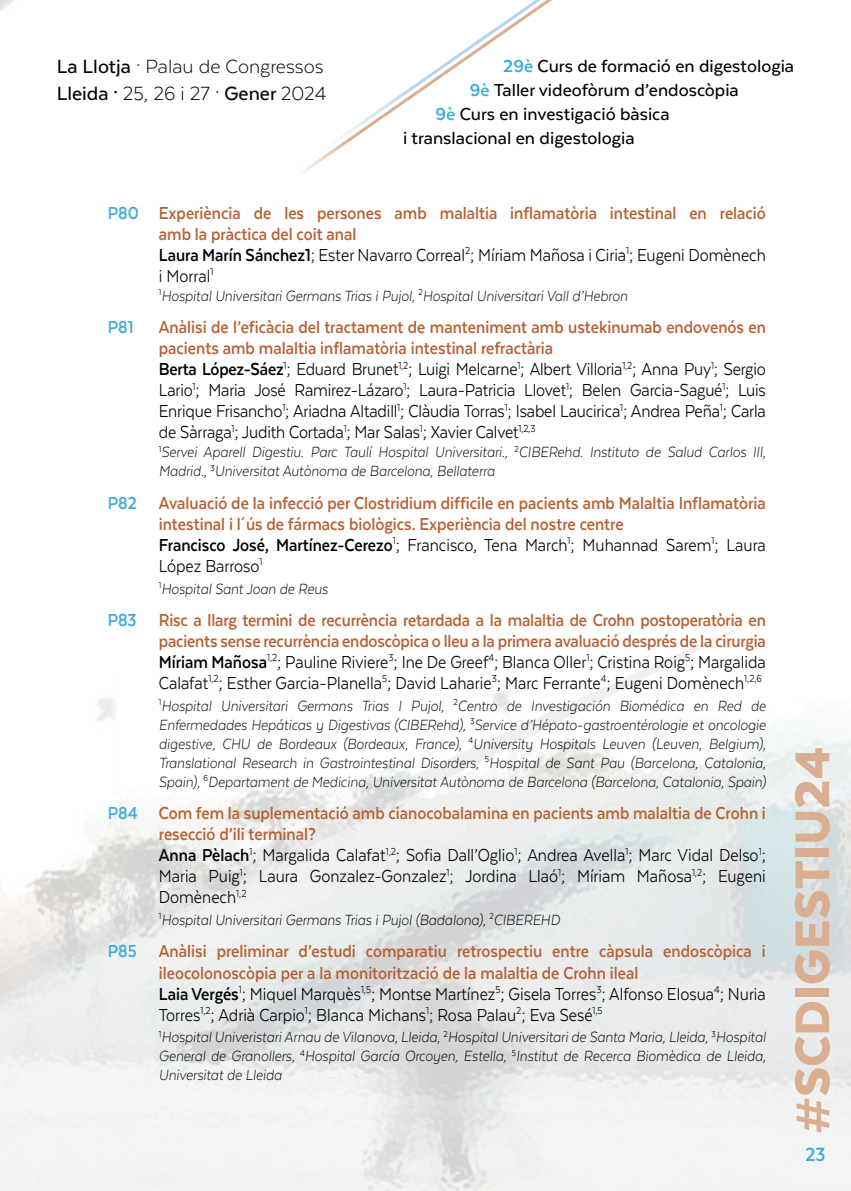
<style>
.page{position:relative;width:851px;height:1191px;background:#fff}
.page>*{position:absolute;margin:0;border:0;box-sizing:border-box;transform-origin:0 0}
.t1{font:900 56px "Texta";color:#d9ae91}
.t2{font:300 22px/26.4px "Texta";color:#000}
.t3{font:700 22px "Texta";color:#3facd4;scale:.9 1}
.t4{font:700 20px/21px "Texta";color:#b66133;scale:.9 1}
.t5{font:20px/21px "Texta";letter-spacing:-.01em;color:#000;scale:.9 1}
.t6{font:500 20px "Texta";color:#000}
.t7{font:700 20px "Texta";color:#3facd4;scale:.9 1}
.t8{font:italic 300 17px/19px "Texta";color:#000;text-align:justify;scale:.9 1}
.s1{font-weight:500}
.s2{font-weight:700;color:#3facd4}
.s3{color:#3facd4}
.s4{color:#000}
.s5{font-weight:400;color:#000}
.s6{font-weight:700;color:#b66133}
.s7{font-weight:700}
</style>
<div class="page">
<img style="left:292px;top:728px;width:255px;height:104px">
<img style="left:0;top:860px;width:231px;height:147px">
<img style="left:230px;top:830px;width:114px;height:56px">
<svg style="left:301px;top:0;width:251px;height:172px"></svg>
<p class="t2" style="left:57px;top:53px;width:271px"><span class="s1">La Llotja</span> · Palau de Congressos<br><span class="s1">Lleida ·</span> 25, 26 i 27 · <span class="s1">Gener</span> 2024</p>
<p class="t6" style="left:503px;top:55px;width:292px"><span class="s2">29è</span> Curs de formació en digestologia</p>
<p class="t6" style="left:469px;top:79px;width:270px"><span class="s2">9è</span> Taller videofòrum d’endoscòpia</p>
<p class="t6" style="left:435px;top:103px;width:236px"><span class="s2">9è</span> Curs en investigació bàsica</p>
<p class="t6" style="left:403px;top:127px;width:233px">i translacional en digestologia</p>
<p class="t4" style="left:159px;top:202px;width:676px;text-indent:-51px"><span class="s3">P80</span> Experiència de les persones amb malaltia inflamatòria intestinal en relació amb la pràctica del coit anal<br><span class="s4">Laura Marín Sánchez1</span><span class="s5">; Ester Navarro Correal</span><sup>2</sup><span class="s5">; Míriam Mañosa i Ciria</span><sup>1</sup><span class="s5">; Eugeni Domènech i Morral</span><sup>1</sup></p>
<p class="t8" style="left:159px;top:286px;width:522px"><sup>1</sup>Hospital Universitari Germans Trias i Pujol, <sup>2</sup>Hospital Universitari Vall d’Hebron</p>
<p class="t7" style="left:108px;top:317px;width:30px">P81</p>
<p class="t5" style="left:159px;top:317px;width:676px"><span class="s6">Anàlisi de l’eficàcia del tractament de manteniment amb ustekinumab endovenós en pacients amb malaltia inflamatòria intestinal refractària<br></span><span class="s7">Berta López-Sáez</span><sup>1</sup>; Eduard Brunet<sup>1,2</sup>; Luigi Melcarne<sup>1</sup>; Albert Villoria<sup>1,2</sup>; Anna Puy<sup>1</sup>; Sergio Lario<sup>1</sup>; Maria José Ramirez-Lázaro<sup>1</sup>; Laura-Patricia Llovet<sup>1</sup>; Belen Garcia-Sagué<sup>1</sup>; Luis Enrique Frisancho<sup>1</sup>; Ariadna Altadill<sup>1</sup>; Clàudia Torras<sup>1</sup>; Isabel Laucirica<sup>1</sup>; Andrea Peña<sup>1</sup>; Carla de Sàrraga<sup>1</sup>; Judith Cortada<sup>1</sup>; Mar Salas<sup>1</sup>; Xavier Calvet<sup>1,2,3</sup></p>
<p class="t8" style="left:159px;top:442px;width:676px"><sup>1</sup>Servei Aparell Digestiu. Parc Taulí Hospital Universitari., <sup>2</sup>CIBERehd. Instituto de Salud Carlos III,<br>Madrid., <sup>3</sup>Universitat Autònoma de Barcelona, Bellaterra</p>
<p class="t4" style="left:159px;top:492px;width:676px;text-indent:-51px"><span class="s3">P82</span> Avaluació de la infecció per Clostridium difficile en pacients amb Malaltia Inflamatòria intestinal i l´ús de fármacs biològics. Experiència del nostre centre<br><span class="s4">Francisco José, Martínez-Cerezo</span><sup>1</sup><span class="s5">; Francisco, Tena March</span><sup>1</sup><span class="s5">; Muhannad Sarem</span><sup>1</sup><span class="s5">; Laura López Barroso</span><sup>1</sup></p>
<p class="t8" style="left:159px;top:579px;width:189px"><sup>1</sup>Hospital Sant Joan de Reus</p>
<p class="t4" style="left:159px;top:609px;width:676px;text-align:justify;text-indent:-51px"><span class="s3">P83</span> Risc a llarg termini de recurrència retardada a la malaltia de Crohn postoperatòria en pacients sense recurrència endoscòpica o lleu a la primera avaluació després de la cirurgia <span class="s4">Míriam Mañosa</span><sup>1,2</sup><span class="s5">; Pauline Riviere</span><sup>3</sup><span class="s5">; Ine De Greef</span><sup>4</sup><span class="s5">; Blanca Oller</span><sup>1</sup><span class="s5">; Cristina Roig</span><sup>5</sup><span class="s5">; Margalida Calafat</span><sup>1,2</sup><span class="s5">; Esther Garcia-Planella</span><sup>5</sup><span class="s5">; David Laharie</span><sup>3</sup><span class="s5">; Marc Ferrante</span><sup>4</sup><span class="s5">; Eugeni Domènech</span><sup>1,2,6</sup></p>
<p class="t8" style="left:159px;top:696px;width:676px"><sup>1</sup>Hospital Universitari Germans Trias I Pujol, <sup>2</sup>Centro de Investigación Biomédica en Red de Enfermedades Hepáticas y Digestivas (CIBERehd), <sup>3</sup>Service d’Hépato-gastroentérologie et oncologie digestive, CHU de Bordeaux (Bordeaux, France), <sup>4</sup>University Hospitals Leuven (Leuven, Belgium), Translational Research in Gastrointestinal Disorders, <sup>5</sup>Hospital de Sant Pau (Barcelona, Catalonia, Spain), <sup>6</sup>Departament de Medicina, Universitat Autònoma de Barcelona (Barcelona, Catalonia, Spain)</p>
<p class="t5" style="left:159px;top:802px;width:676px;text-indent:-51px"><span class="s2">P84</span> <span class="s6">Com fem la suplementació amb cianocobalamina en pacients amb malaltia de Crohn i resecció d’ili terminal?<br></span><span class="s7">Anna Pèlach</span><sup>1</sup>; Margalida Calafat<sup>1,2</sup>; Sofia Dall’Oglio<sup>1</sup>; Andrea Avella<sup>1</sup>; Marc Vidal Delso<sup>1</sup>; Maria Puig<sup>1</sup>; Laura Gonzalez-Gonzalez<sup>1</sup>; Jordina Llaó<sup>1</sup>; Míriam Mañosa<sup>1,2</sup>; Eugeni Domènech<sup>1,2</sup></p>
<p class="t8" style="left:159px;top:910px;width:447px"><sup>1</sup>Hospital Universitari Germans Trias i Pujol (Badalona), <sup>2</sup>CIBEREHD</p>
<p class="t4" style="left:159px;top:940px;width:676px;text-indent:-51px"><span class="s3">P85</span> Anàlisi preliminar d’estudi comparatiu retrospectiu entre càpsula endoscòpica i ileocolonoscòpia per a la monitorització de la malaltia de Crohn ileal<br><span class="s4">Laia Vergés</span><sup>1</sup><span class="s5">; Miquel Marquès</span><sup>1,5</sup><span class="s5">; Montse Martínez</span><sup>5</sup><span class="s5">; Gisela Torres</span><sup>3</sup><span class="s5">; Alfonso Elosua</span><sup>4</sup><span class="s5">; Nuria Torres</span><sup>1,2</sup><span class="s5">; Adrià Carpio</span><sup>1</sup><span class="s5">; Blanca Michans</span><sup>1</sup><span class="s5">; Rosa Palau</span><sup>2</sup><span class="s5">; Eva Sesé</span><sup>1,5</sup></p>
<p class="t8" style="left:159px;top:1027px;width:676px"><sup>1</sup>Hospital Univeristari Arnau de Vilanova, Lleida, <sup>2</sup>Hospital Universitari de Santa Maria, Lleida, <sup>3</sup>Hospital General de Granollers, <sup>4</sup>Hospital García Orcoyen, Estella, <sup>5</sup>Institut de Recerca Biomèdica de Lleida, Universitat de Lleida</p>
<h1 class="t1" style="left:783px;top:1134px;width:389px;rotate:-90deg">#SCDIGESTIU24</h1>
<p class="t3" style="left:805px;top:1143px;width:24px">23</p>
</div>
